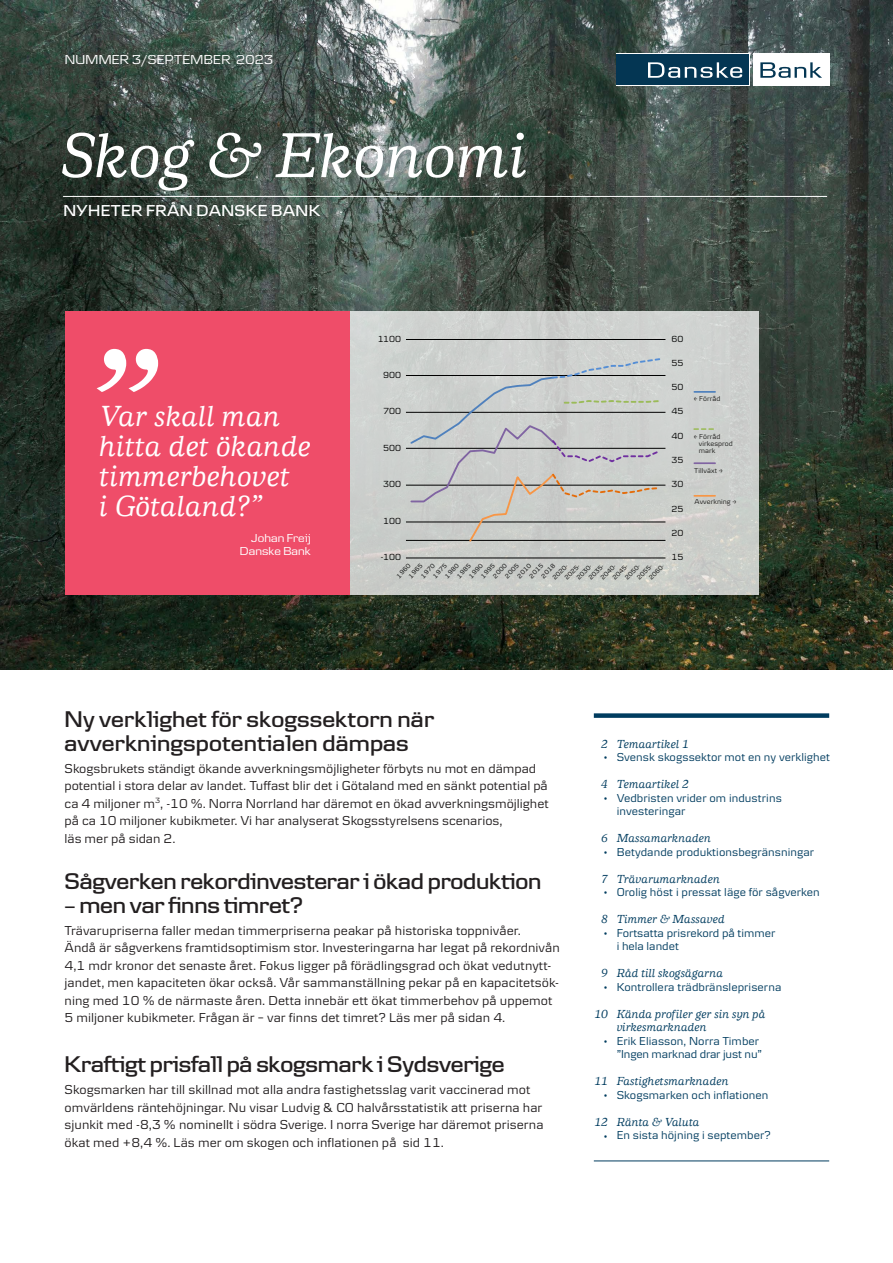
<style>
.page{position:relative;width:893px;height:1263px;background:#fff}
.page>*{position:absolute;margin:0;border:0;box-sizing:border-box;transform-origin:0 0}
.t1{font:italic 500 187.65px "Danske Human";color:#fff}
.Stor_rubrik{font:italic 500 66px "Danske Human";color:#fff}
.t2{font:italic 500 30px/30px "Danske Human";letter-spacing:.005em;color:#fff}
.Stor_rubrik-2{font:600 23.7px/24px "Danske Headline";letter-spacing:-.01em;color:#231f20}
.Stor_rubrik-3{font:600 16.5px "Danske Headline";letter-spacing:.02em;color:#fff}
.Stor_rubrik-4{font:13.5px/17.5px "Danske Textv 2";letter-spacing:.005em;color:#231f20}
.Brödtext{font:13.5px "Danske Headline";letter-spacing:.02em;color:#fff}
.t3{font:12px/13.5px "Danske Textv 2";letter-spacing:.005em;color:#003c5f}
.Brödtext-2{font:italic 500 12px/13.5px "Danske Human";letter-spacing:.005em;color:#003c5f}
.t4{font:12px "Danske Headline";letter-spacing:.005em;color:#fff}
.t5{font:9.15px "Danske Textv 2";color:#000}
.t6{font:7.35px/7.1px "Danske Textv 2";letter-spacing:.005em;color:#1d1d1b}
.t7{font:6.45px "Danske Textv 2";color:#000}
.s1{font-size:8.25px}
.s2{font-family:"Danske Human";font-weight:500;font-style:italic}
</style>
<div class="page">
<div style="left:594px;top:713px;width:235px;height:5px;background:#003c5f"></div>
<img style="left:0;top:0;width:893px;height:669px">
<hr style="left:63px;top:196px;width:764px;height:1px;background:#fff">
<hr style="left:594px;top:1160px;width:235px;height:1px;background:#003c5f">
<div style="left:65px;top:311px;width:285px;height:284px;background:#ef4d69"></div>
<div style="left:350px;top:311px;width:409px;height:284px;background:#cdd0cd"></div>
<hr style="left:406px;top:558px;width:259px;height:1px;background:#000">
<hr style="left:406px;top:522px;width:259px;height:1px;background:#000">
<hr style="left:406px;top:485px;width:259px;height:1px;background:#000">
<hr style="left:406px;top:448px;width:259px;height:1px;background:#000">
<hr style="left:406px;top:412px;width:259px;height:1px;background:#000">
<hr style="left:406px;top:375px;width:259px;height:1px;background:#000">
<hr style="left:406px;top:339px;width:259px;height:1px;background:#000">
<hr style="left:406px;top:540px;width:259px;height:1px;background:#000">
<svg style="left:409px;top:358px;width:251px;height:185px"></svg>
<hr style="left:694px;top:391px;width:21px;height:2px;background:#4f81bd">
<svg style="left:693px;top:428px;width:21px;height:2px"></svg>
<hr style="left:694px;top:462px;width:21px;height:2px;background:#8064a2">
<hr style="left:694px;top:495px;width:21px;height:2px;background:#f79646">
<div style="left:753px;top:53px;width:76px;height:32px;background:#fff"></div>
<svg style="left:616px;top:53px;width:134px;height:32px"></svg>
<div style="left:617px;top:54px;width:132px;height:30px;background:#043653"></div>
<svg style="left:648px;top:62px;width:94px;height:16px"></svg>
<svg style="left:760px;top:62px;width:62px;height:16px"></svg>
<p class="Brödtext" style="left:65px;top:51px;width:210px">NUMMER 3/SEPTEMBER 2023</p>
<p class="Stor_rubrik" style="left:61px;top:118px;width:469px">Skog &amp; Ekonomi</p>
<p class="Stor_rubrik-3" style="left:63px;top:201px;width:258px">NYHETER FRÅN DANSKE BANK</p>
<p class="t1" style="left:77px;top:312px;width:86px">”</p>
<p class="t2" style="left:100px;top:401px;width:213px">Var skall man hitta det ökande timmerbehovet<br>i Götaland?”</p>
<p class="t4" style="left:252px;top:531px;width:61px">Johan Freij</p>
<p class="t4" style="left:240px;top:544px;width:72px">Danske Bank</p>
<p class="t5" style="left:377px;top:333px;width:25px">1100</p>
<p class="t5" style="left:383px;top:369px;width:19px">900</p>
<p class="t5" style="left:383px;top:406px;width:19px">700</p>
<p class="t5" style="left:383px;top:443px;width:19px">500</p>
<p class="t5" style="left:383px;top:479px;width:19px">300</p>
<p class="t5" style="left:383px;top:516px;width:19px">100</p>
<p class="t5" style="left:381px;top:552px;width:22px">-100</p>
<p class="t7" style="left:395px;top:574px;width:19px;rotate:-46deg">1960</p>
<p class="t7" style="left:419px;top:574px;width:19px;rotate:-46deg">1970</p>
<p class="t7" style="left:443px;top:574px;width:19px;rotate:-46deg">1980</p>
<p class="t7" style="left:467px;top:574px;width:19px;rotate:-46deg">1990</p>
<p class="t7" style="left:491px;top:574px;width:19px;rotate:-46deg">2000</p>
<p class="t7" style="left:515px;top:574px;width:19px;rotate:-46deg">2010</p>
<p class="t7" style="left:540px;top:574px;width:19px;rotate:-46deg">2018</p>
<p class="t7" style="left:407px;top:574px;width:19px;rotate:-46deg">1965</p>
<p class="t7" style="left:431px;top:574px;width:19px;rotate:-46deg">1975</p>
<p class="t7" style="left:455px;top:574px;width:19px;rotate:-46deg">1985</p>
<p class="t7" style="left:479px;top:574px;width:19px;rotate:-46deg">1995</p>
<p class="t7" style="left:503px;top:574px;width:19px;rotate:-46deg">2005</p>
<p class="t7" style="left:528px;top:574px;width:19px;rotate:-46deg">2015</p>
<p class="t7" style="left:551px;top:576px;width:20px;rotate:-46deg">2020-</p>
<p class="t7" style="left:599px;top:576px;width:20px;rotate:-46deg">2040-</p>
<p class="t7" style="left:623px;top:576px;width:20px;rotate:-46deg">2050-</p>
<p class="t7" style="left:647px;top:576px;width:20px;rotate:-46deg">2060-</p>
<p class="t7" style="left:575px;top:576px;width:20px;rotate:-46deg">2030-</p>
<p class="t7" style="left:563px;top:576px;width:20px;rotate:-46deg">2025-</p>
<p class="t7" style="left:587px;top:576px;width:20px;rotate:-46deg">2035-</p>
<p class="t7" style="left:611px;top:576px;width:20px;rotate:-46deg">2045-</p>
<p class="t7" style="left:635px;top:576px;width:20px;rotate:-46deg">2055-</p>
<p class="t5" style="left:671px;top:333px;width:13px">60</p>
<p class="t5" style="left:671px;top:358px;width:13px">55</p>
<p class="t5" style="left:671px;top:382px;width:13px">50</p>
<p class="t5" style="left:671px;top:406px;width:13px">45</p>
<p class="t5" style="left:671px;top:430px;width:13px">40</p>
<p class="t5" style="left:671px;top:455px;width:13px">35</p>
<p class="t5" style="left:671px;top:479px;width:13px">30</p>
<p class="t5" style="left:671px;top:503px;width:13px">25</p>
<p class="t5" style="left:671px;top:527px;width:13px">20</p>
<p class="t5" style="left:671px;top:552px;width:13px">15</p>
<p class="t6" style="left:693px;top:395px;width:28px"><span class="s1">‹-</span> Förråd</p>
<p class="t6" style="left:699px;top:433px;width:35px;text-indent:-6px"><span class="s1">‹-</span> Förråd virkesprod mark</p>
<p class="t6" style="left:694px;top:466px;width:30px">Tillväxt <span class="s1">-›</span></p>
<p class="t6" style="left:694px;top:498px;width:44px">Avverkning <span class="s1">-›</span></p>
<p class="Stor_rubrik-2" style="left:65px;top:706px;width:371px">Ny verklighet för skogssektorn när avverkningspotentialen dämpas</p>
<p class="Stor_rubrik-4" style="left:65px;top:759px;width:486px">Skogsbrukets ständigt ökande avverkningsmöjligheter förbyts nu mot en dämpad potential i stora delar av landet. Tuffast blir det i Götaland med en sänkt potential på ca 4 miljoner m<sup>3</sup>, -10 %. Norra Norrland har däremot en ökad avverkningsmöjlighet på ca 10 miljoner kubikmeter. Vi har analyserat Skogsstyrelsens scenarios,<br>läs mer på sidan 2.</p>
<p class="Stor_rubrik-2" style="left:65px;top:868px;width:479px">Sågverken rekordinvesterar i ökad produktion</p>
<p class="Stor_rubrik-2" style="left:65px;top:892px;width:240px">– men var finns timret?</p>
<p class="Stor_rubrik-4" style="left:65px;top:921px;width:497px">Trävarupriserna faller medan timmerpriserna peakar på historiska toppnivåer.<br>Ändå är sågverkens framtidsoptimism stor. Investeringarna har legat på rekordnivån 4,1 mdr kronor det senaste året. Fokus ligger på förädlingsgrad och ökat vedutnytt&shy;jandet, men kapaciteten ökar också. Vår sammanställning pekar på en kapacitetsök&shy;ning med 10 % de närmaste åren. Detta innebär ett ökat timmerbehov på uppemot 5 miljoner kubikmeter. Frågan är – var finns det timret? Läs mer på sidan 4.</p>
<p class="Stor_rubrik-2" style="left:65px;top:1052px;width:441px">Kraftigt prisfall på skogsmark i Sydsverige</p>
<p class="Stor_rubrik-4" style="left:65px;top:1081px;width:481px">Skogsmarken har till skillnad mot alla andra fastighetsslag varit vaccinerad mot omvärldens räntehöjningar. Nu visar Ludvig &amp; CO halvårsstatistik att priserna har sjunkit med -8,3 % nominellt i södra Sverige. I norra Sverige har däremot priserna ökat med +8,4 %. Läs mer om skogen och inflationen på sid 11.</p>
<p class="Brödtext-2" style="left:601px;top:737px;width:8px">2</p>
<p class="Brödtext-2" style="left:603px;top:751px;width:6px">•</p>
<p class="Brödtext-2" style="left:601px;top:778px;width:8px">4</p>
<p class="Brödtext-2" style="left:603px;top:791px;width:6px">•</p>
<p class="Brödtext-2" style="left:601px;top:832px;width:8px">6</p>
<p class="Brödtext-2" style="left:603px;top:845px;width:6px">•</p>
<p class="Brödtext-2" style="left:601px;top:872px;width:8px">7</p>
<p class="Brödtext-2" style="left:603px;top:886px;width:6px">•</p>
<p class="Brödtext-2" style="left:601px;top:913px;width:8px">8</p>
<p class="Brödtext-2" style="left:603px;top:926px;width:6px">•</p>
<p class="Brödtext-2" style="left:601px;top:967px;width:8px">9</p>
<p class="Brödtext-2" style="left:603px;top:980px;width:6px">•</p>
<p class="Brödtext-2" style="left:595px;top:1007px;width:14px">10</p>
<p class="Brödtext-2" style="left:603px;top:1034px;width:6px">•</p>
<p class="Brödtext-2" style="left:595px;top:1075px;width:14px">11</p>
<p class="Brödtext-2" style="left:603px;top:1088px;width:6px">•</p>
<p class="Brödtext-2" style="left:595px;top:1115px;width:14px">12</p>
<p class="Brödtext-2" style="left:603px;top:1129px;width:6px">•</p>
<p class="t3" style="left:617px;top:737px;width:215px"><span class="s2">Temaartikel 1<br></span>Svensk skogssektor mot en ny verklighet</p>
<p class="Brödtext-2" style="left:617px;top:778px;width:74px">Temaartikel 2</p>
<p class="t3" style="left:617px;top:791px;width:167px">Vedbristen vrider om industrins investeringar</p>
<p class="Brödtext-2" style="left:617px;top:832px;width:96px">Massamarknaden</p>
<p class="t3" style="left:617px;top:845px;width:199px">Betydande produktionsbegränsningar</p>
<p class="Brödtext-2" style="left:617px;top:872px;width:105px">Trävarumarknaden</p>
<p class="t3" style="left:617px;top:885px;width:205px">Orolig höst i pressat läge för sågverken</p>
<p class="Brödtext-2" style="left:617px;top:913px;width:110px">Timmer &amp; Massaved</p>
<p class="t3" style="left:617px;top:926px;width:160px">Fortsatta prisrekord på timmer i hela landet</p>
<p class="Brödtext-2" style="left:617px;top:967px;width:108px">Råd till skogsägarna</p>
<p class="t3" style="left:617px;top:980px;width:166px">Kontrollera trädbränslepriserna</p>
<p class="Brödtext-2" style="left:617px;top:1007px;width:150px">Kända profiler ger sin syn på virkesmarknaden</p>
<p class="t3" style="left:617px;top:1034px;width:144px">Erik Eliasson, Norra Timber</p>
<p class="t3" style="left:617px;top:1047px;width:147px">”Ingen marknad drar just nu”</p>
<p class="Brödtext-2" style="left:617px;top:1075px;width:114px">Fastighetsmarknaden</p>
<p class="t3" style="left:617px;top:1088px;width:153px">Skogsmarken och inflationen</p>
<p class="Brödtext-2" style="left:617px;top:1115px;width:85px">Ränta &amp; Valuta</p>
<p class="t3" style="left:617px;top:1128px;width:156px">En sista höjning i september?</p>
</div>
